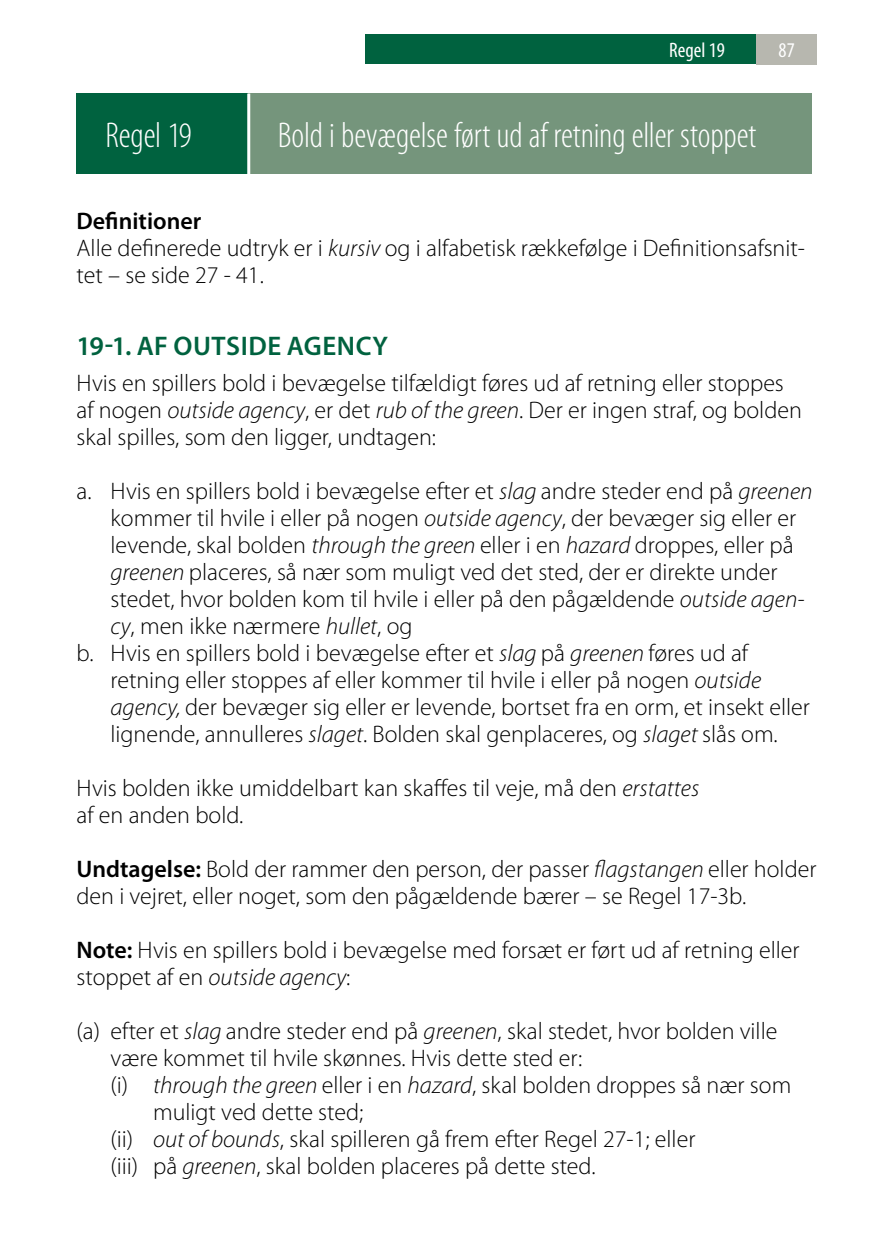
<style>
.page{position:relative;width:893px;height:1259px;background:#fff}
.page>*{position:absolute;margin:0;border:0;box-sizing:border-box;transform-origin:0 0}
.t1{font:300 condensed 36px "Myriad Pro";letter-spacing:-.005em;color:#fff}
.t2{font:600 27px "Myriad Pro";letter-spacing:.02em;color:#00623f}
.t3{font:300 24px/27px "Myriad Pro";color:#000}
.t4{font:condensed 21px "Myriad Pro";color:#fff}
.s1{font-weight:600}
.s2{font-style:italic}
</style>
<div class="page">
<div style="left:365px;top:34px;width:391px;height:30px;background:#00623f"></div>
<div style="left:756px;top:34px;width:60px;height:30px;background:#b7b7af"></div>
<div style="left:77px;top:94px;width:172px;height:80px;background:#00623f"></div>
<div style="left:249px;top:94px;width:563px;height:80px;background:#75957c"></div>
<hr style="left:247px;top:94px;width:3px;height:80px;background:#fff">
<p class="t4" style="left:669px;top:39px;width:57px">Regel 19</p>
<p class="t4" style="left:779px;top:38px;width:18px">87</p>
<h1 class="t1" style="left:106px;top:116px;width:88px">Regel 19</h1>
<h1 class="t1" style="left:278px;top:116px;width:480px">Bold i bevægelse ført ud af retning eller stoppet</h1>
<p class="t3" style="left:77px;top:207px;width:730px"><span class="s1">Definitioner<br></span>Alle definerede udtryk er i <span class="s2">kursiv</span> og i alfabetisk rækkefølge i Definitionsafsnit&shy;tet – se side 27 - 41.</p>
<p class="t2" style="left:77px;top:331px;width:313px">19-1. AF OUTSIDE AGENCY</p>
<p class="t3" style="left:77px;top:369px;width:727px">Hvis en spillers bold i bevægelse tilfældigt føres ud af retning eller stoppes af nogen <span class="s2">outside agency</span>, er det <span class="s2">rub of the green</span>. Der er ingen straf, og bolden skal spilles, som den ligger, undtagen:</p>
<p class="t3" style="left:77px;top:477px;width:737px">a. Hvis en spillers bold i bevægelse efter et <span class="s2">slag</span> andre steder end på <span class="s2">greenen</span></p>
<p class="t3" style="left:111px;top:504px;width:687px">kommer til hvile i eller på nogen <span class="s2">outside agency</span>, der bevæger sig eller er</p>
<p class="t3" style="left:111px;top:531px;width:685px">levende, skal bolden <span class="s2">through the green</span> eller i en <span class="s2">hazard</span> droppes, eller på</p>
<p class="t3" style="left:111px;top:558px;width:669px"><span class="s2">greenen</span> placeres, så nær som muligt ved det sted, der er direkte under</p>
<p class="t3" style="left:111px;top:585px;width:696px">stedet, hvor bolden kom til hvile i eller på den pågældende <span class="s2">outside agen-</span></p>
<p class="t3" style="left:111px;top:612px;width:303px"><span class="s2">cy</span>, men ikke nærmere <span class="s2">hullet</span>, og</p>
<p class="t3" style="left:77px;top:639px;width:673px">b. Hvis en spillers bold i bevægelse efter et <span class="s2">slag</span> på <span class="s2">greenen</span> føres ud af</p>
<p class="t3" style="left:111px;top:666px;width:652px">retning eller stoppes af eller kommer til hvile i eller på nogen <span class="s2">outside</span></p>
<p class="t3" style="left:111px;top:693px;width:701px"><span class="s2">agency,</span> der bevæger sig eller er levende, bortset fra en orm, et insekt eller</p>
<p class="t3" style="left:111px;top:720px;width:669px">lignende, annulleres <span class="s2">slaget</span>. Bolden skal genplaceres, og <span class="s2">slaget</span> slås om.</p>
<p class="t3" style="left:77px;top:774px;width:624px">Hvis bolden ikke umiddelbart kan skaffes til veje, må den <span class="s2">erstattes </span>af en anden bold.</p>
<p class="t3" style="left:77px;top:855px;width:741px"><span class="s1">Undtagelse:</span> Bold der rammer den person, der passer <span class="s2">flagstangen</span> eller holder den i vejret, eller noget, som den pågældende bærer – se Regel 17-3b.</p>
<p class="t3" style="left:77px;top:936px;width:725px"><span class="s1">Note:</span> Hvis en spillers bold i bevægelse med forsæt er ført ud af retning eller stoppet af en <span class="s2">outside agency</span>:</p>
<p class="t3" style="left:77px;top:1017px;width:702px">(a) efter et <span class="s2">slag</span> andre steder end på <span class="s2">greenen</span>, skal stedet, hvor bolden ville</p>
<p class="t3" style="left:111px;top:1044px;width:473px">være kommet til hvile skønnes. Hvis dette sted er:</p>
<p class="t3" style="left:111px;top:1071px;width:682px">(i) <span class="s2">through the green</span> eller i en <span class="s2">hazard</span>, skal bolden droppes så nær som</p>
<p class="t3" style="left:153px;top:1098px;width:212px">muligt ved dette sted;</p>
<p class="t3" style="left:111px;top:1125px;width:586px">(ii) <span class="s2">out of bounds</span>, skal spilleren gå frem efter Regel 27-1; eller</p>
<p class="t3" style="left:111px;top:1152px;width:486px">(iii) på <span class="s2">greenen</span>, skal bolden placeres på dette sted.</p>
</div>
